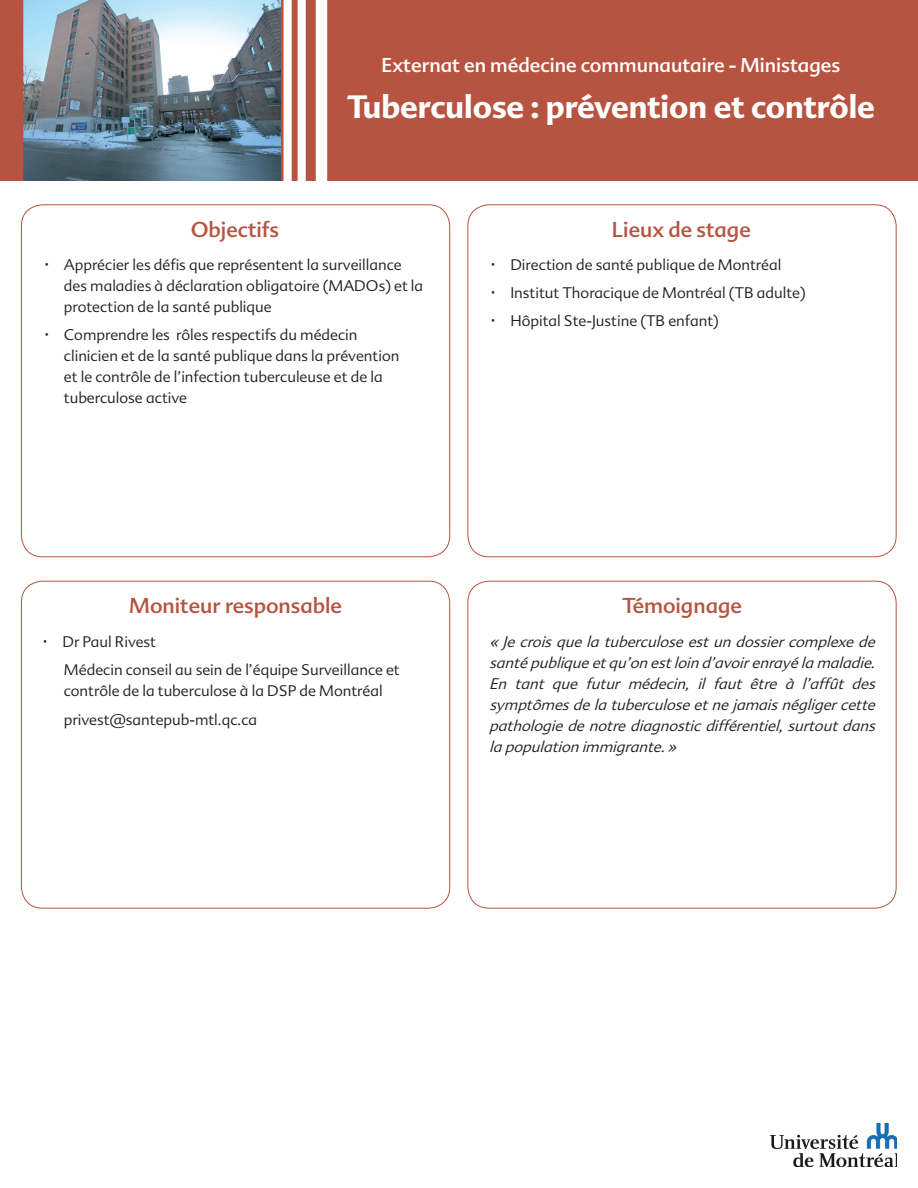
<style>
.page{position:relative;width:918px;height:1188px;background:#fff}
.page>*{position:absolute;margin:0;border:0;box-sizing:border-box;transform-origin:0 0}
.t1{font:700 31.5px "Advert";color:#fff}
.t2{font:21px "Advert";color:#b65441}
.t3{font:19.5px "Advert";color:#fff}
.t4{font:300 15px/21px "Advert";color:#231f20}
.t5{font:italic 300 15px/21px "Advert";color:#231f20;text-align:justify}
</style>
<div class="page">
<img style="left:0;top:0;width:918px;height:181px">
<img style="left:770px;top:1124px;width:127px;height:43px">
<h3 class="t3" style="left:382px;top:53px;width:460px">Externat en médecine communautaire - Ministages</h3>
<h1 class="t1" style="left:347px;top:87px;width:530px">Tuberculose : prévention et contrôle</h1>
<h2 class="t2" style="left:191px;top:217px;width:90px">Objectifs</h2>
<p class="t4" style="left:64px;top:255px;width:361px">Apprécier les défis que représentent la surveillance des maladies à déclaration obligatoire (MADOs) et la protection de la santé publique</p>
<p class="t4" style="left:64px;top:325px;width:337px">Comprendre les rôles respectifs du médecin clinicien et de la santé publique dans la prévention et le contrôle de l’infection tuberculeuse et de la tuberculose active</p>
<h2 class="t2" style="left:612px;top:217px;width:140px">Lieux de stage</h2>
<p class="t4" style="left:510px;top:251px;width:297px;line-height:27.8px">Direction de santé publique de Montréal<br>Institut Thoracique de Montréal (TB adulte)<br>Hôpital Ste-Justine (TB enfant)</p>
<h2 class="t2" style="left:129px;top:593px;width:214px">Moniteur responsable</h2>
<p class="t4" style="left:62px;top:628px;width:339px;line-height:27.8px">Dr Paul Rivest<br>Médecin conseil au sein de l’équipe Surveillance et</p>
<p class="t4" style="left:64px;top:676px;width:320px;line-height:29.5px">contrôle de la tuberculose à la DSP de Montréal privest@santepub-mtl.qc.ca</p>
<h2 class="t2" style="left:622px;top:593px;width:121px">Témoignage</h2>
<p class="t5" style="left:489px;top:631px;width:392px">« Je crois que la tuberculose est un dossier complexe de santé publique et qu’on est loin d’avoir enrayé la maladie.<br>En tant que futur médecin, il faut être à l’affût des symptômes de la tuberculose et ne jamais négliger cette pathologie de notre diagnostic différentiel, surtout dans la population immigrante. »</p>
</div>
